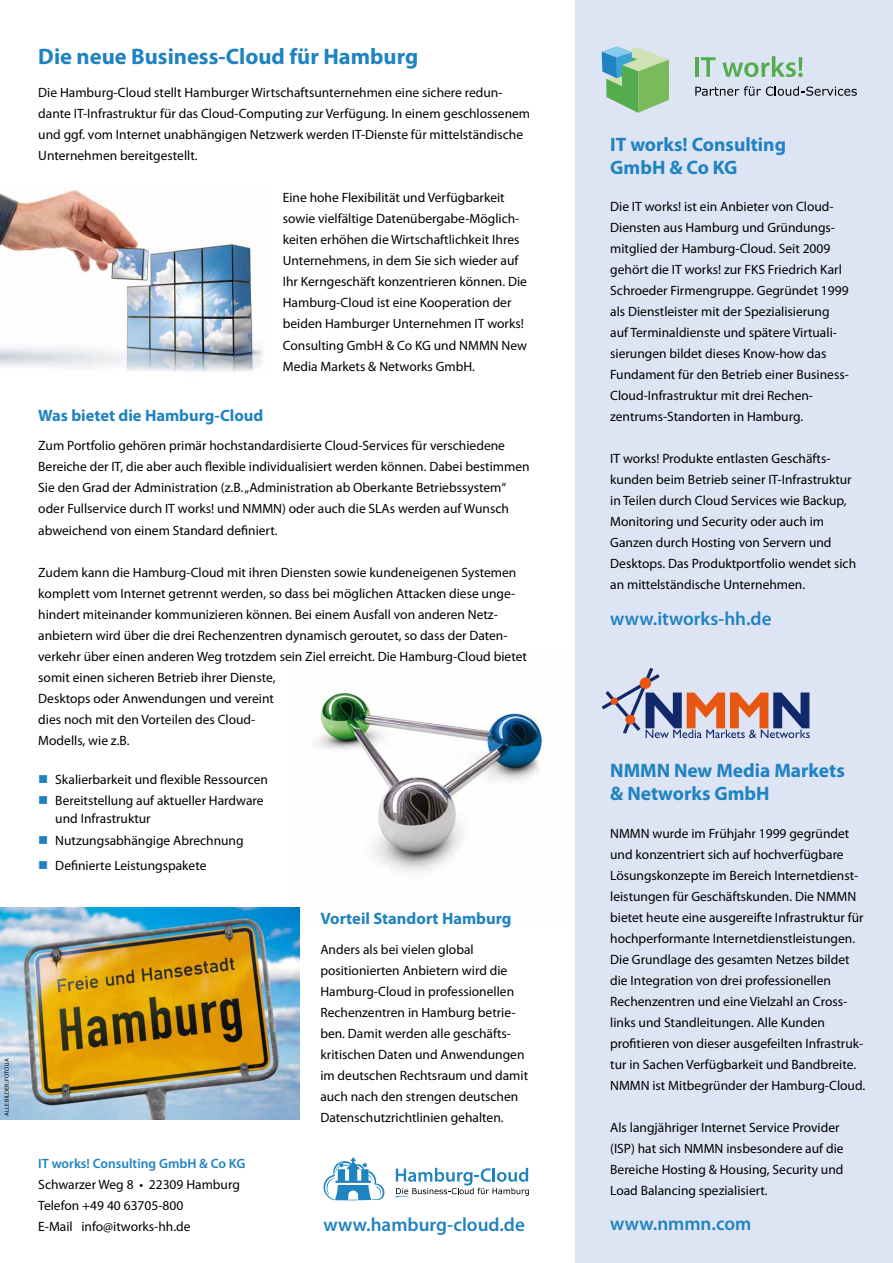
<style>
.page{position:relative;width:893px;height:1263px;background:#fff}
.page>*{position:absolute;margin:0;border:0;box-sizing:border-box;transform-origin:0 0}
.t1{font:700 22.5px "Myriad Pro";color:#1f82c1}
.t2{font:700 19.5px/23.4px "Myriad Pro";color:#1f82c1}
.t3{font:600 19.05px "Myriad Pro";color:#1f82c1}
.t4{font:700 16.5px "Myriad Pro";color:#1f82c1}
.t5{font:13.5px/21px "Myriad Pro";color:#000}
.t6{font:600 13.5px "Myriad Pro";color:#1f82c1}
.t7{font:6px "Myriad Pro";letter-spacing:.02em;color:#000}
</style>
<div class="page">
<img style="left:293px;top:689px;width:252px;height:235px">
<div style="left:575px;top:0;width:318px;height:1263px;background:#dde4f3"></div>
<svg style="left:602px;top:46px;width:67px;height:67px"></svg>
<hr style="left:695px;top:57px;width:4px;height:20px;background:#54ad4d">
<svg style="left:701px;top:57px;width:15px;height:20px"></svg>
<svg style="left:722px;top:56px;width:81px;height:21px"></svg>
<svg style="left:695px;top:86px;width:162px;height:10px"></svg>
<svg style="left:602px;top:668px;width:208px;height:70px"></svg>
<div style="left:640px;top:677px;width:11px;height:12px;background:#e85612;border-radius:50%"></div>
<div style="left:625px;top:715px;width:10px;height:9px;background:#e85612;border-radius:50%"></div>
<div style="left:611px;top:697px;width:7px;height:8px;background:#e85612;border-radius:50%"></div>
<img style="left:0;top:190px;width:263px;height:182px">
<img style="left:0;top:908px;width:299px;height:212px">
<svg style="left:324px;top:1158px;width:60px;height:42px"></svg>
<svg style="left:396px;top:1168px;width:133px;height:29px"></svg>
<p class="t7" style="left:3px;top:1116px;width:59px;rotate:-90deg">alle Bilder: Fotolia</p>
<h1 class="t1" style="left:38px;top:41px;width:381px">Die neue Business-Cloud für Hamburg</h1>
<p class="t5" style="left:38px;top:82px;width:493px">Die Hamburg-Cloud stellt Hamburger Wirtschaftsunternehmen eine sichere redun&shy;dante IT-I nfrastruktur für das Cloud-Computing zur Verfügung. I n einem geschlossenem und ggf. vom I nternet unabhängigen Netzwerk werden IT-Dienste für mittelständische Unternehmen bereitgestellt.</p>
<p class="t5" style="left:283px;top:187px;width:246px">Eine hohe Flexibilität und Verfügbarkeit sowie vielfältige Datenübergabe-Möglich&shy;keiten erhöhen die Wirtschaftlichkeit I hres Unternehmens, in dem Sie sich wieder auf<br>I hr Kerngeschäft konzentrieren können. Die Hamburg-Cloud ist eine Kooperation der beiden Hamburger Unternehmen IT works!<br>Consulting GmbH &amp; Co KG und NMMN</p>
<p class="t5" style="left:502px;top:334px;width:27px">New</p>
<p class="t5" style="left:283px;top:355px;width:194px">Media Markets &amp; Networks GmbH.</p>
<p class="t4" style="left:38px;top:405px;width:227px">Was bietet die Hamburg-Cloud</p>
<p class="t5" style="left:38px;top:435px;width:493px">Zum Portfolio gehören primär hochstandardisierte Cloud-Services für verschiedene Bereiche der IT, die aber auch flexible individualisiert werden können. Dabei bestimmen Sie den Grad der Administration (z.B. „Administration ab Oberkante Betriebssystem“ oder Fullservice durch IT works! und NMMN</p>
<p class="t5" style="left:282px;top:498px;width:228px">) oder auch die SLAs werden auf Wunsch</p>
<p class="t5" style="left:38px;top:519px;width:241px">abweichend von einem Standard definiert.</p>
<p class="t5" style="left:38px;top:561px;width:490px">Zudem kann die Hamburg-Cloud mit ihren Diensten sowie kundeneigenen Systemen komplett vom I nternet getrennt werden, so dass bei möglichen Attacken diese unge&shy;hindert miteinander kommunizieren können. Bei einem Ausfall von anderen Netz&shy;anbietern wird über die drei Rechenzentren dynamisch geroutet, so dass der Daten&shy;verkehr über einen anderen Weg trotzdem sein Ziel erreicht. Die Hamburg-Cloud bietet somit einen sicheren Betrieb ihrer Dienste,<br>Desktops oder Anwendungen und vereint<br>dies noch mit den Vorteilen des Cloud-<br>Modells, wie z.B.</p>
<p class="t5" style="left:55px;top:768px;width:214px;line-height:21.9px">Skalierbarkeit und flexible Ressourcen<br>Bereitstellung auf aktueller Hardware</p>
<p class="t5" style="left:55px;top:808px;width:190px;line-height:21.9px">und I nfrastruktur<br>Nutzungsabhängige Abrechnung</p>
<p class="t5" style="left:55px;top:855px;width:153px">Definierte Leistungspakete</p>
<p class="t4" style="left:320px;top:908px;width:193px">Vorteil Standort Hamburg</p>
<p class="t5" style="left:320px;top:938px;width:209px">Anders als bei vielen global positionierten Anbietern wird die Hamburg-Cloud in professionellen Rechenzentren in Hamburg betrie&shy;ben. Damit werden alle geschäfts&shy;kritischen Daten und Anwendungen im deutschen Rechtsraum und damit auch nach den strengen deutschen Datenschutzrichtlinien gehalten.</p>
<p class="t6" style="left:38px;top:1155px;width:207px">IT works! Consulting GmbH &amp; Co KG</p>
<p class="t5" style="left:38px;top:1173px;width:203px">Schwarzer Weg 8 • 22309 Hamburg<br>Telefon +49 40 63705-800<br>E-Mail info@itworks-hh.de</p>
<h3 class="t3" style="left:324px;top:1212px;width:203px">www.hamburg-cloud.de</h3>
<h2 class="t2" style="left:610px;top:132px;width:177px">IT works! Consulting<br>GmbH &amp; Co KG</h2>
<p class="t5" style="left:610px;top:196px;width:240px">Die IT works! ist ein Anbieter von Cloud-Diensten aus Hamburg und Gründungs&shy;mitglied der Hamburg-Cloud. Seit 2009 gehört die IT works! zur FKS Friedrich Karl Schroeder Firmengruppe. Gegründet 1999 als Dienstleister mit der Spezialisierung auf Terminaldienste und spätere Virtuali&shy;sierungen bildet dieses Know-how das Fundament für den Betrieb einer Business-Cloud-I nfrastruktur mit drei Rechen&shy;zentrums-Standorten in Hamburg.</p>
<p class="t5" style="left:610px;top:448px;width:247px">IT works! Produkte entlasten Geschäfts&shy;kunden beim Betrieb seiner IT-I nfrastruktur in Teilen durch Cloud Services wie Backup, Monitoring und Security oder auch im Ganzen durch Hosting von Servern und Desktops. Das Produktportfolio wendet sich an mittelständische Unternehmen.</p>
<h3 class="t3" style="left:610px;top:606px;width:163px">www.itworks-hh.de</h3>
<h2 class="t2" style="left:610px;top:758px;width:236px">NMMN New Media Markets &amp; Networks GmbH</h2>
<p class="t5" style="left:610px;top:822px;width:11px">NMMN</p>
<p class="t5" style="left:610px;top:822px;width:255px;text-indent:42px">wurde im Frühjahr 1999 gegründet und konzentriert sich auf hochverfügbare Lösungskonzepte im Bereich I nternetdienst&shy;leistungen für Geschäftskunden. Die NMMN<br>bietet heute eine ausgereifte I nfrastruktur für hochperformante I nternetdienstleistungen.<br>Die Grundlage des gesamten Netzes bildet die I ntegration von drei professionellen Rechenzentren und eine Vielzahl an Cross&shy;links und Standleitungen. Alle Kunden profitieren von dieser ausgefeilten I nfrastruk&shy;tur in Sachen Verfügbarkeit und Bandbreite.<br>NMMN</p>
<p class="t5" style="left:652px;top:1074px;width:214px">ist Mitbegründer der Hamburg-Cloud.</p>
<p class="t5" style="left:610px;top:1116px;width:231px">Als langjähriger I nternet Service Provider (ISP) hat sich NMMN</p>
<p class="t5" style="left:610px;top:1137px;width:235px;text-align:justify;text-indent:116px">insbesondere auf die Bereiche Hosting &amp; Housing, Security und Load Balancing spezialisiert.</p>
<h3 class="t3" style="left:610px;top:1212px;width:143px">www.nmmn.com</h3>
</div>
